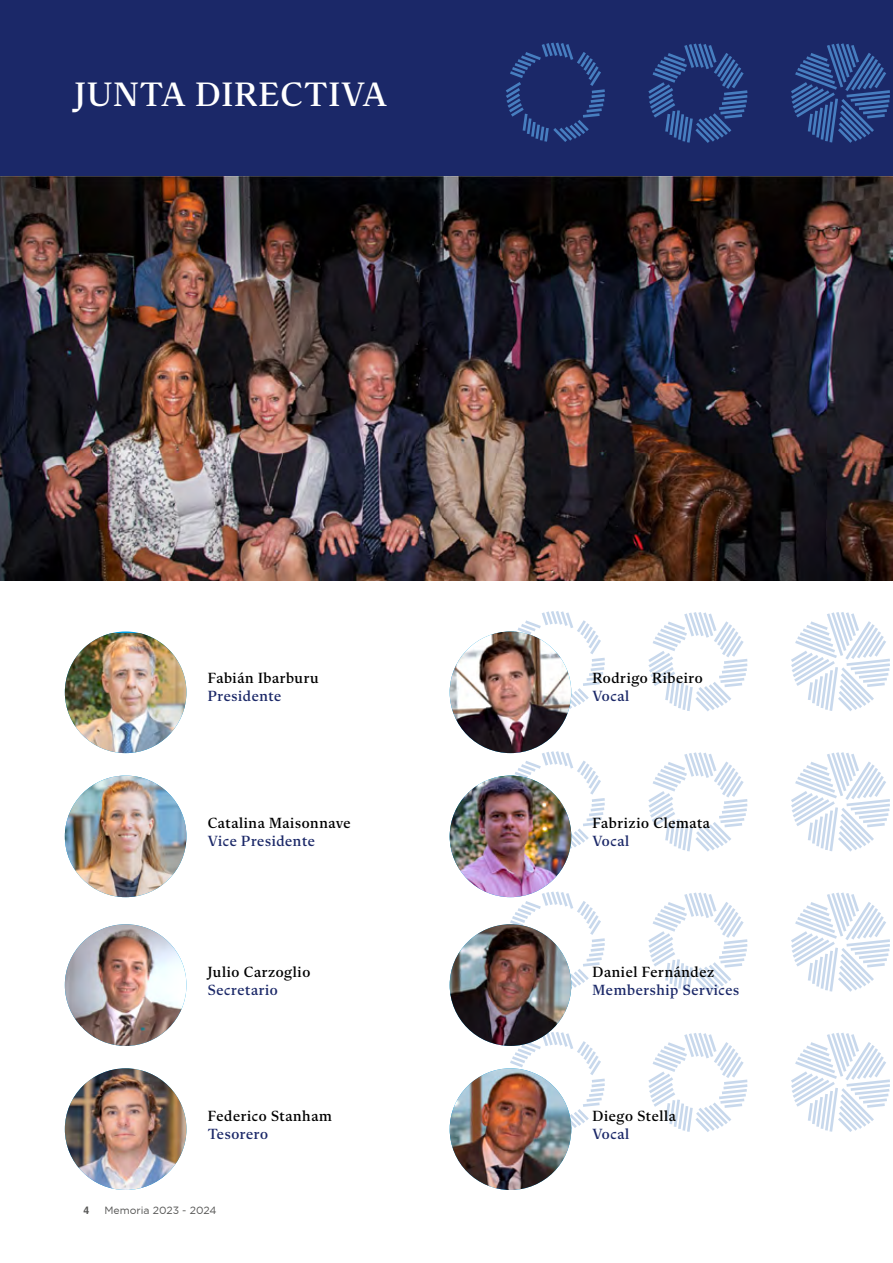
<style>
.page{position:relative;width:893px;height:1263px;background:#fff}
.page>*{position:absolute;margin:0;border:0;box-sizing:border-box;transform-origin:0 0}
.t1{font:500 34.5px "Flecha S";letter-spacing:.04em;color:#fff}
.t2{font:500 15px "Flecha S";letter-spacing:.04em;color:#000}
.t3{font:500 15px "Flecha S";letter-spacing:.04em;color:#1b2868}
.t4{font:10.5px "Gotham";color:#575756}
.t5{font:700 10.5px "Helvetica";color:#575756}
</style>
<div class="page">
<svg style="left:510px;top:993px;width:380px;height:139px"></svg>
<svg style="left:507px;top:852px;width:383px;height:140px"></svg>
<svg style="left:507px;top:710px;width:383px;height:142px"></svg>
<svg style="left:506px;top:580px;width:384px;height:130px"></svg>
<div style="left:0;top:0;width:893px;height:176px;background:#1b2868"></div>
<svg style="left:506px;top:43px;width:384px;height:100px"></svg>
<img style="left:0;top:176px;width:893px;height:404px">
<img style="left:65px;top:633px;width:121px;height:120px">
<img style="left:450px;top:631px;width:121px;height:122px;border-radius:61px">
<img style="left:65px;top:924px;width:121px;height:122px;border-radius:61px">
<img style="left:450px;top:924px;width:121px;height:122px;border-radius:61px">
<img style="left:65px;top:775px;width:121px;height:122px;border-radius:61px">
<img style="left:450px;top:775px;width:121px;height:122px;border-radius:61px">
<img style="left:65px;top:1068px;width:121px;height:122px;border-radius:61px">
<img style="left:450px;top:1068px;width:121px;height:122px;border-radius:61px">
<h1 class="t1" style="left:75px;top:75px;width:314px">JUNTA DIRECTIVA</h1>
<p class="t2" style="left:208px;top:669px;width:112px">Fabián Ibarburu</p>
<p class="t3" style="left:208px;top:687px;width:75px">Presidente</p>
<p class="t2" style="left:593px;top:669px;width:112px">Rodrigo Ribeiro</p>
<p class="t3" style="left:593px;top:687px;width:38px">Vocal</p>
<p class="t2" style="left:208px;top:814px;width:144px">Catalina Maisonnave</p>
<p class="t3" style="left:208px;top:832px;width:109px">Vice Presidente</p>
<p class="t2" style="left:593px;top:814px;width:119px">Fabrizio Clemata</p>
<p class="t3" style="left:593px;top:832px;width:38px">Vocal</p>
<p class="t2" style="left:208px;top:963px;width:104px">Julio Carzoglio</p>
<p class="t3" style="left:208px;top:981px;width:72px">Secretario</p>
<p class="t2" style="left:593px;top:963px;width:123px">Daniel Fernández</p>
<p class="t3" style="left:593px;top:981px;width:148px">Membership Services</p>
<p class="t2" style="left:208px;top:1107px;width:126px">Federico Stanham</p>
<p class="t3" style="left:208px;top:1125px;width:62px">Tesorero</p>
<p class="t2" style="left:593px;top:1107px;width:85px">Diego Stella</p>
<p class="t3" style="left:593px;top:1125px;width:38px">Vocal</p>
<p class="t5" style="left:83px;top:1204px;width:7px">4</p>
<p class="t4" style="left:104px;top:1204px;width:114px">Memoria 2023 - 2024</p>
</div>
